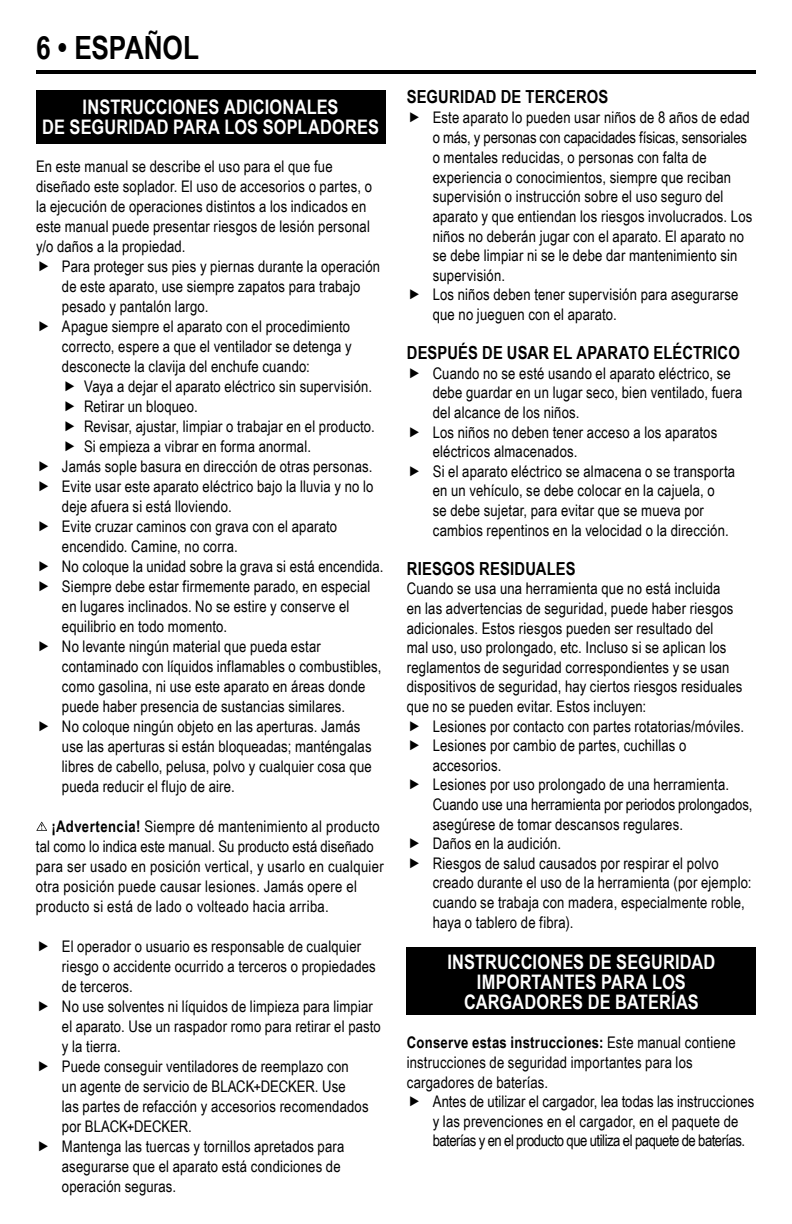
<style>
.page{position:relative;width:792px;height:1224px;background:#fff}
.page>*{position:absolute;margin:0;border:0;box-sizing:border-box;transform-origin:0 0}
.t1{font:700 32px "Arial Narrow";letter-spacing:-.005em;color:#000}
.t2{font:700 20px/20px "Arial Narrow";letter-spacing:.005em;color:#fff;text-align:center}
.t3{font:700 18px "Arial Narrow";letter-spacing:.01em;color:#000}
.t4{font:16px/19.6px "Arial Narrow";letter-spacing:.01em;color:#000}
.s1{font-weight:700}
</style>
<div class="page">
<hr style="left:36px;top:70px;width:720px;height:4px;background:#000">
<div style="left:36px;top:90px;width:349px;height:54px;background:#000"></div>
<svg style="left:36px;top:822px;width:11px;height:9px"></svg>
<div style="left:407px;top:948px;width:349px;height:67px;background:#000"></div>
<h1 class="t1" style="left:36px;top:24px;width:165px">6 • ESPAÑOL</h1>
<p class="t2" style="left:42px;top:96px;width:338px">INSTRUCCIONES ADICIONALES<br>DE SEGURIDAD PARA LOS SOPLADORES</p>
<p class="t4" style="left:36px;top:156px;width:338px;line-height:20.2px">En este manual se describe el uso para el que fue diseñado este soplador. El uso de accesorios o partes, o la ejecución de operaciones distintos a los indicados en este manual puede presentar riesgos de lesión personal y/o daños a la propiedad.</p>
<p class="t4" style="left:62px;top:256px;width:320px">Para proteger sus pies y piernas durante la operación de este aparato, use siempre zapatos para trabajo pesado y pantalón largo.<br>Apague siempre el aparato con el procedimiento correcto, espere a que el ventilador se detenga y desconecte la clavija del enchufe cuando:</p>
<p class="t4" style="left:84px;top:376px;width:290px">Vaya a dejar el aparato eléctrico sin supervisión.</p>
<p class="t4" style="left:84px;top:396px;width:115px">Retirar un bloqueo.</p>
<p class="t4" style="left:84px;top:416px;width:292px">Revisar, ajustar, limpiar o trabajar en el producto.</p>
<p class="t4" style="left:84px;top:436px;width:229px">Si empieza a vibrar en forma anormal.</p>
<p class="t4" style="left:62px;top:456px;width:312px">Jamás sople basura en dirección de otras personas.</p>
<p class="t4" style="left:62px;top:476px;width:313px">Evite usar este aparato eléctrico bajo la lluvia y no lo</p>
<p class="t4" style="left:62px;top:496px;width:171px">deje afuera si está lloviendo.</p>
<p class="t4" style="left:62px;top:516px;width:277px">Evite cruzar caminos con grava con el aparato</p>
<p class="t4" style="left:62px;top:536px;width:177px">encendido. Camine, no corra.</p>
<p class="t4" style="left:62px;top:556px;width:323px">No coloque la unidad sobre la grava si está encendida.</p>
<p class="t4" style="left:62px;top:576px;width:310px">Siempre debe estar firmemente parado, en especial</p>
<p class="t4" style="left:62px;top:596px;width:289px">en lugares inclinados. No se estire y conserve el</p>
<p class="t4" style="left:62px;top:616px;width:167px">equilibrio en todo momento.</p>
<p class="t4" style="left:62px;top:636px;width:260px">No levante ningún material que pueda estar</p>
<p class="t4" style="left:62px;top:656px;width:321px">contaminado con líquidos inflamables o combustibles,</p>
<p class="t4" style="left:62px;top:676px;width:305px">como gasolina, ni use este aparato en áreas donde</p>
<p class="t4" style="left:62px;top:696px;width:285px">puede haber presencia de sustancias similares.</p>
<p class="t4" style="left:62px;top:716px;width:300px">No coloque ningún objeto en las aperturas. Jamás</p>
<p class="t4" style="left:62px;top:736px;width:311px">use las aperturas si están bloqueadas; manténgalas</p>
<p class="t4" style="left:62px;top:756px;width:311px">libres de cabello, pelusa, polvo y cualquier cosa que</p>
<p class="t4" style="left:62px;top:776px;width:174px">pueda reducir el flujo de aire.</p>
<p class="t4" style="left:36px;top:816px;width:349px;text-indent:16px"><span class="s1">¡Advertencia!</span> Siempre dé mantenimiento al producto tal como lo indica este manual. Su producto está diseñado para ser usado en posición vertical, y usarlo en cualquier otra posición puede causar lesiones. Jamás opere el producto si está de lado o volteado hacia arriba.</p>
<p class="t4" style="left:62px;top:936px;width:321px">El operador o usuario es responsable de cualquier riesgo o accidente ocurrido a terceros o propiedades de terceros.<br>No use solventes ni líquidos de limpieza para limpiar el aparato. Use un raspador romo para retirar el pasto y la tierra.<br>Puede conseguir ventiladores de reemplazo con<br>un agente de servicio de BLACK+DECKER. Use<br>las partes de refacción y accesorios recomendados por BLACK+DECKER.<br>Mantenga las tuercas y tornillos apretados para asegurarse que el aparato está condiciones de operación seguras.</p>
<p class="t3" style="left:407px;top:83px;width:203px">SEGURIDAD DE TERCEROS</p>
<p class="t4" style="left:433px;top:107px;width:321px">Este aparato lo pueden usar niños de 8 años de edad o más, y personas con capacidades físicas, sensoriales o mentales reducidas, o personas con falta de experiencia o conocimientos, siempre que reciban supervisión o instrucción sobre el uso seguro del aparato y que entiendan los riesgos involucrados. Los niños no deberán jugar con el aparato. El aparato no se debe limpiar ni se le debe dar mantenimiento sin supervisión.<br>Los niños deben tener supervisión para asegurarse que no jueguen con el aparato.</p>
<p class="t3" style="left:407px;top:339px;width:335px">DESPUÉS DE USAR EL APARATO ELÉCTRICO</p>
<p class="t4" style="left:433px;top:363px;width:311px">Cuando no se esté usando el aparato eléctrico, se debe guardar en un lugar seco, bien ventilado, fuera del alcance de los niños.<br>Los niños no deben tener acceso a los aparatos eléctricos almacenados.<br>Si el aparato eléctrico se almacena o se transporta en un vehículo, se debe colocar en la cajuela, o<br>se debe sujetar, para evitar que se mueva por cambios repentinos en la velocidad o la dirección.</p>
<p class="t3" style="left:407px;top:555px;width:170px">RIESGOS RESIDUALES</p>
<p class="t4" style="left:407px;top:578px;width:337px">Cuando se usa una herramienta que no está incluida<br>en las advertencias de seguridad, puede haber riesgos adicionales. Estos riesgos pueden ser resultado del<br>mal uso, uso prolongado, etc. Incluso si se aplican los reglamentos de seguridad correspondientes y se usan dispositivos de seguridad, hay ciertos riesgos residuales que no se pueden evitar. Estos incluyen:</p>
<p class="t4" style="left:433px;top:715px;width:321px">Lesiones por contacto con partes rotatorias/móviles.<br>Lesiones por cambio de partes, cuchillas o accesorios.<br>Lesiones por uso prolongado de una herramienta.<br>Cuando use una herramienta por periodos prolongados, asegúrese de tomar descansos regulares.<br>Daños en la audición.<br>Riesgos de salud causados por respirar el polvo creado durante el uso de la herramienta (por ejemplo: cuando se trabaja con madera, especialmente roble, haya o tablero de fibra).</p>
<p class="t2" style="left:447px;top:951px;width:270px">INSTRUCCIONES DE SEGURIDAD<br>IMPORTANTES PARA LOS<br>CARGADORES DE BATERÍAS</p>
<p class="t4" style="left:407px;top:1031px;width:330px"><span class="s1">Conserve estas instrucciones:</span> Este manual contiene instrucciones de seguridad importantes para los cargadores de baterías.</p>
<p class="t4" style="left:433px;top:1091px;width:323px">Antes de utilizar el cargador, lea todas las instrucciones y las prevenciones en el cargador, en el paquete de baterías y en el producto que utiliza el paquete de baterías.</p>
</div>
